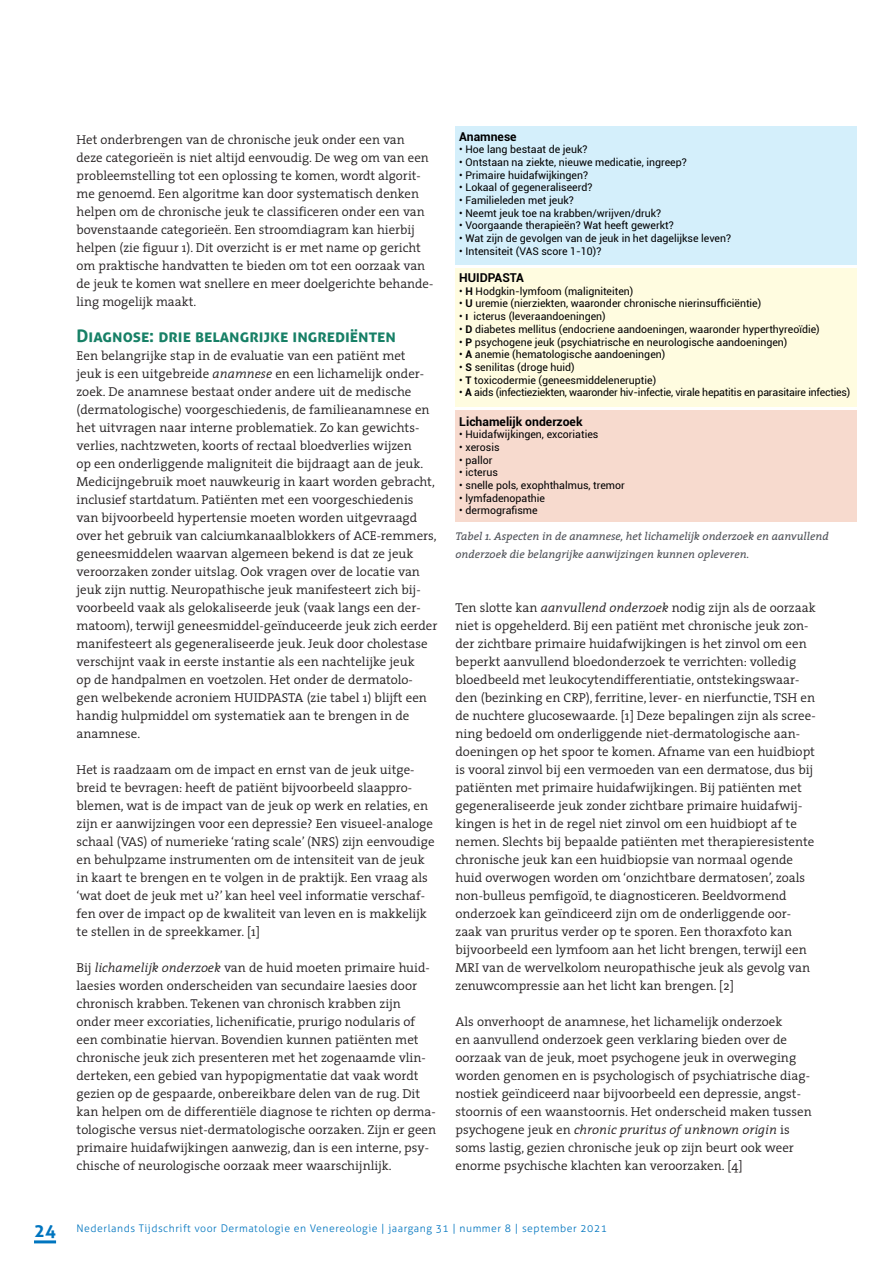
<style>
.page{position:relative;width:893px;height:1263px;background:#fff}
.page>*{position:absolute;margin:0;border:0;box-sizing:border-box;transform-origin:0 0}
.TUSSENKOP_1-Aller_TH{font:700 17.25px "Aller";color:#178066}
.PLATTE_TEKS{font:300 12.9px/18px "The Serif";color:#231f20}
.t1{font:700 12.15px "Roboto";color:#000001}
.Bijschrift{font:italic 11.25px/18px "The Serif";color:#4d5056}
.t2{font:10.5px "Roboto";color:#000001}
.t3{font:300 10.5px "Aller";letter-spacing:.05em;color:#0075bf}
.t4{font:10.5px "Roboto";letter-spacing:-.02em;color:#000001}
.s1{font-style:italic}
.s2{font-weight:700}
.s3{font-weight:700;font-size:18px}
</style>
<div class="page">
<hr style="left:34px;top:1240px;width:22px;height:3px;background:#0075bf">
<div style="left:455px;top:410px;width:402px;height:112px;background:#f7dace"></div>
<div style="left:455px;top:268px;width:402px;height:139px;background:#fffce0"></div>
<div style="left:455px;top:127px;width:402px;height:138px;background:#d4effb"></div>
<p class="PLATTE_TEKS" style="left:77px;top:130px;width:358px">Het onderbrengen van de chronische jeuk onder een van deze categorieën is niet altijd eenvoudig. De weg om van een probleemstelling tot een oplossing te komen, wordt algorit&shy;me genoemd. Een algoritme kan door systematisch denken helpen om de chronische jeuk te classificeren onder een van bovenstaande categorieën. Een stroomdiagram kan hierbij helpen (zie figuur 1). Dit overzicht is er met name op gericht om praktische handvatten te bieden om tot een oorzaak van de jeuk te komen wat snellere en meer doelgerichte behande&shy;ling mogelijk maakt.</p>
<p class="TUSSENKOP_1-Aller_TH" style="left:77px;top:325px;width:321px">Diagnose: drie belangrijke ingrediënten</p>
<p class="PLATTE_TEKS" style="left:77px;top:346px;width:362px">Een belangrijke stap in de evaluatie van een patiënt met<br>jeuk is een uitgebreide <span class="s1">anamnese</span> en een lichamelijk onder&shy;zoek. De anamnese bestaat onder andere uit de medische (dermatologische) voorgeschiedenis, de familieanamnese en het uitvragen naar interne problematiek. Zo kan gewichts&shy;verlies, nachtzweten, koorts of rectaal bloedverlies wijzen<br>op een onderliggende maligniteit die bijdraagt aan de jeuk.<br>Medicijngebruik moet nauwkeurig in kaart worden gebracht, inclusief startdatum. Patiënten met een voorgeschiedenis van bijvoorbeeld hypertensie moeten worden uitgevraagd over het gebruik van calciumkanaalblokkers of ACE-remmers, geneesmiddelen waarvan algemeen bekend is dat ze jeuk veroorzaken zonder uitslag. Ook vragen over de locatie van jeuk zijn nuttig. Neuropathische jeuk manifesteert zich bij&shy;voorbeeld vaak als gelokaliseerde jeuk (vaak langs een der&shy;matoom), terwijl geneesmiddel-geïnduceerde jeuk zich eerder manifesteert als gegeneraliseerde jeuk. Jeuk door cholestase verschijnt vaak in eerste instantie als een nachtelijke jeuk<br>op de handpalmen en voetzolen. Het onder de dermatolo&shy;gen welbekende acroniem HUIDPASTA (zie tabel 1) blijft een handig hulpmiddel om systematiek aan te brengen in de anamnese.</p>
<p class="PLATTE_TEKS" style="left:77px;top:760px;width:360px">Het is raadzaam om de impact en ernst van de jeuk uitge&shy;breid te bevragen: heeft de patiënt bijvoorbeeld slaappro&shy;blemen, wat is de impact van de jeuk op werk en relaties, en zijn er aanwijzingen voor een depressie? Een visueel-analoge schaal (VAS) of numerieke ‘rating scale’ (NRS) zijn eenvoudige en behulpzame instrumenten om de intensiteit van de jeuk in kaart te brengen en te volgen in de praktijk. Een vraag als ‘wat doet de jeuk met u?’ kan heel veel informatie verschaf&shy;fen over de impact op de kwaliteit van leven en is makkelijk te stellen in de spreekkamer. [1]</p>
<p class="PLATTE_TEKS" style="left:77px;top:958px;width:361px">Bij <span class="s1">lichamelijk onderzoek</span> van de huid moeten primaire huid&shy;laesies worden onderscheiden van secundaire laesies door chronisch krabben. Tekenen van chronisch krabben zijn onder meer excoriaties, lichenificatie, prurigo nodularis of een combinatie hiervan. Bovendien kunnen patiënten met chronische jeuk zich presenteren met het zogenaamde vlin&shy;derteken, een gebied van hypopigmentatie dat vaak wordt gezien op de gespaarde, onbereikbare delen van de rug. Dit kan helpen om de differentiële diagnose te richten op derma&shy;tologische versus niet-dermatologische oorzaken. Zijn er geen primaire huidafwijkingen aanwezig, dan is een interne, psy&shy;chische of neurologische oorzaak meer waarschijnlijk.</p>
<p class="t1" style="left:459px;top:128px;width:59px">Anamnese</p>
<p class="t2" style="left:459px;top:142px;width:130px">• Hoe lang bestaat de jeuk?</p>
<p class="t2" style="left:459px;top:155px;width:229px">• Ontstaan na ziekte, nieuwe medicatie, ingreep?</p>
<p class="t2" style="left:459px;top:168px;width:130px">• Primaire huidafwijkingen?</p>
<p class="t2" style="left:459px;top:180px;width:135px">• Lokaal of gegeneraliseerd?</p>
<p class="t2" style="left:459px;top:193px;width:116px">• Familieleden met jeuk?</p>
<p class="t2" style="left:459px;top:206px;width:203px">• Neemt jeuk toe na krabben/wrijven/druk?</p>
<p class="t2" style="left:459px;top:218px;width:216px">• Voorgaande therapieën? Wat heeft gewerkt?</p>
<p class="t2" style="left:459px;top:231px;width:273px">• Wat zijn de gevolgen van de jeuk in het dagelijkse leven?</p>
<p class="t2" style="left:459px;top:244px;width:144px">• Intensiteit (VAS score 1-10)?</p>
<p class="t1" style="left:459px;top:269px;width:66px">HUIDPASTA</p>
<p class="t2" style="left:459px;top:284px;width:176px">• <span class="s2">H</span> Hodgkin-lymfoom (maligniteiten)</p>
<p class="t2" style="left:459px;top:296px;width:304px">• <span class="s2">U</span> uremie (nierziekten, waaronder chronische nierinsufficiëntie)</p>
<p class="t2" style="left:459px;top:309px;width:148px">• <span class="s2">I</span> icterus (leveraandoeningen)</p>
<p class="t2" style="left:459px;top:322px;width:362px">• <span class="s2">D</span> diabetes mellitus (endocriene aandoeningen, waaronder hyperthyreoïdie)</p>
<p class="t2" style="left:459px;top:334px;width:330px">• <span class="s2">P</span> psychogene jeuk (psychiatrische en neurologische aandoeningen)</p>
<p class="t2" style="left:459px;top:347px;width:208px">• <span class="s2">A</span> anemie (hematologische aandoeningen)</p>
<p class="t2" style="left:459px;top:360px;width:117px">• <span class="s2">S</span> senilitas (droge huid)</p>
<p class="t2" style="left:459px;top:372px;width:198px">• <span class="s2">T</span> toxicodermie (geneesmiddeleneruptie)</p>
<p class="t4" style="left:459px;top:385px;width:393px">• <span class="s2">A</span> aids (infectieziekten, waaronder hiv-infectie, virale hepatitis en parasitaire infecties)</p>
<p class="t1" style="left:459px;top:413px;width:125px">Lichamelijk onderzoek</p>
<p class="t2" style="left:459px;top:427px;width:141px">• Huidafwijkingen, excoriaties</p>
<p class="t2" style="left:459px;top:440px;width:42px">• xerosis</p>
<p class="t2" style="left:459px;top:452px;width:35px">• pallor</p>
<p class="t2" style="left:459px;top:465px;width:40px">• icterus</p>
<p class="t2" style="left:459px;top:478px;width:167px">• snelle pols, exophthalmus, tremor</p>
<p class="t2" style="left:459px;top:490px;width:87px">• lymfadenopathie</p>
<p class="t2" style="left:459px;top:503px;width:80px">• dermografisme</p>
<p class="Bijschrift" style="left:455px;top:527px;width:375px">Tabel 1. Aspecten in de anamnese, het lichamelijk onderzoek en aanvullend onderzoek die belangrijke aanwijzingen kunnen opleveren.</p>
<p class="PLATTE_TEKS" style="left:455px;top:598px;width:362px">Ten slotte kan <span class="s1">aanvullend onderzoek</span> nodig zijn als de oorzaak niet is opgehelderd. Bij een patiënt met chronische jeuk zon&shy;der zichtbare primaire huidafwijkingen is het zinvol om een beperkt aanvullend bloedonderzoek te verrichten: volledig bloedbeeld met leukocytendifferentiatie, ontstekingswaar&shy;den (bezinking en CRP), ferritine, lever- en nierfunctie, TSH en de nuchtere glucosewaarde. [1] Deze bepalingen zijn als scree&shy;ning bedoeld om onderliggende niet-dermatologische aan&shy;doeningen op het spoor te komen. Afname van een huidbiopt is vooral zinvol bij een vermoeden van een dermatose, dus bij patiënten met primaire huidafwijkingen. Bij patiënten met gegeneraliseerde jeuk zonder zichtbare primaire huidafwij&shy;kingen is het in de regel niet zinvol om een huidbiopt af te nemen. Slechts bij bepaalde patiënten met therapieresistente chronische jeuk kan een huidbiopsie van normaal ogende huid overwogen worden om ‘onzichtbare dermatosen’, zoals non-bulleus pemfigoïd, te diagnosticeren. Beeldvormend onderzoek kan geïndiceerd zijn om de onderliggende oor&shy;zaak van pruritus verder op te sporen. Een thoraxfoto kan bijvoorbeeld een lymfoom aan het licht brengen, terwijl een MRI van de wervelkolom neuropathische jeuk als gevolg van zenuwcompressie aan het licht kan brengen. [2]</p>
<p class="PLATTE_TEKS" style="left:455px;top:1012px;width:358px">Als onverhoopt de anamnese, het lichamelijk onderzoek<br>en aanvullend onderzoek geen verklaring bieden over de oorzaak van de jeuk, moet psychogene jeuk in overweging worden genomen en is psychologisch of psychiatrische diag&shy;nostiek geïndiceerd naar bijvoorbeeld een depressie, angst&shy;stoornis of een waanstoornis. Het onderscheid maken tussen psychogene jeuk en <span class="s1">chronic pruritus of unknown origin</span> is soms lastig, gezien chronische jeuk op zijn beurt ook weer enorme psychische klachten kan veroorzaken. [4]</p>
<p class="t3" style="left:34px;top:1222px;width:575px"><span class="s3">24</span> Nederlands Tijdschrift voor Dermatologie en Venereologie | jaargang 31 | nummer 8 | september 2021</p>
</div>
